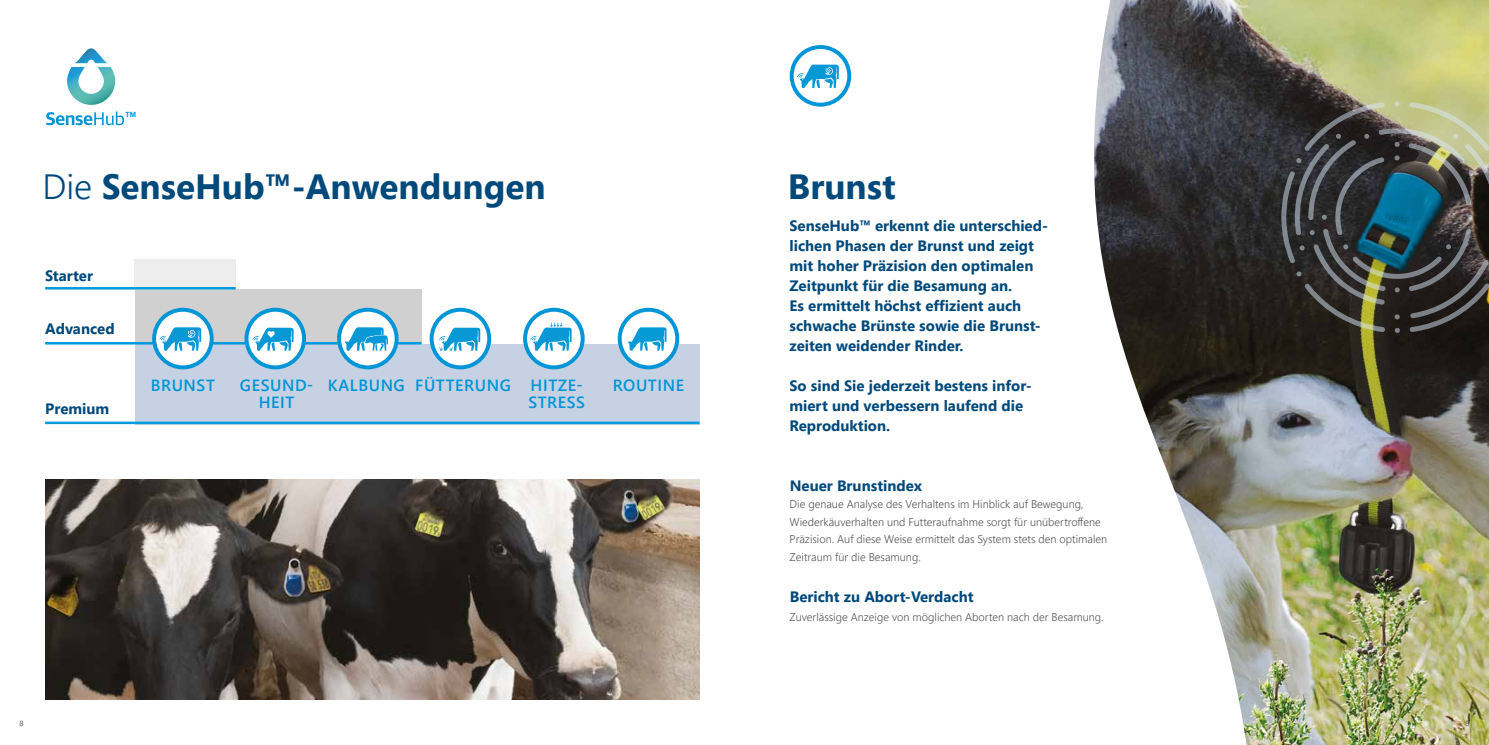
<style>
.page{position:relative;width:1489px;height:745px;background:#fff}
.page>*{position:absolute;margin:0;border:0;box-sizing:border-box;transform-origin:0 0}
.t1{font:700 35px "Segoe UI";color:#00497b}
.t2{font:600 16.12px/17.4px "Segoe UI";letter-spacing:.035em;color:#0095d6;text-align:center}
.t3{font:700 15px/20px "Segoe UI";color:#00497b}
.t4{font:300 11.25px/17.5px "Segoe UI";color:#575756}
.t5{font:7.5px "Segoe UI";color:#575756}
.t6{font:600 7.38px "Guardian Sans";color:#0095d6}
.s1{font-weight:300}
</style>
<div class="page">
<img style="left:1247px;top:0;width:241px;height:744px">
<svg style="left:647px;top:0;width:600px;height:744px"></svg>
<img style="left:45px;top:479px;width:654px;height:220px">
<svg style="left:67px;top:48px;width:48px;height:57px"></svg>
<svg style="left:46px;top:111px;width:78px;height:14px"></svg>
<svg style="left:1281px;top:101px;width:207px;height:232px;background:#454d49"></svg>
<div style="left:135px;top:344px;width:564px;height:80px;background:#c6d1e4"></div>
<div style="left:135px;top:289px;width:286px;height:55px;background:#d0d0d0"></div>
<div style="left:135px;top:259px;width:101px;height:30px;background:#ededed"></div>
<hr style="left:45px;top:287px;width:191px;height:2px;background:#009ade">
<hr style="left:45px;top:342px;width:376px;height:2px;background:#009ade">
<hr style="left:45px;top:421px;width:654px;height:3px;background:#009ade">
<svg style="left:154px;top:309px;width:58px;height:58px"></svg>
<div style="left:152px;top:307px;width:62px;height:62px;border:4px solid #0095d6;border-radius:50%"></div>
<svg style="left:159px;top:327px;width:42px;height:23px"></svg>
<svg style="left:246px;top:309px;width:58px;height:58px"></svg>
<div style="left:244px;top:307px;width:62px;height:62px;border:4px solid #0095d6;border-radius:50%"></div>
<svg style="left:252px;top:327px;width:41px;height:23px"></svg>
<svg style="left:339px;top:309px;width:57px;height:58px"></svg>
<div style="left:337px;top:307px;width:61px;height:62px;border:4px solid #0095d6;border-radius:50%"></div>
<svg style="left:345px;top:327px;width:43px;height:23px"></svg>
<svg style="left:431px;top:309px;width:58px;height:58px"></svg>
<div style="left:429px;top:307px;width:62px;height:62px;border:4px solid #0095d6;border-radius:50%"></div>
<svg style="left:439px;top:327px;width:41px;height:23px"></svg>
<svg style="left:525px;top:309px;width:57px;height:58px"></svg>
<div style="left:523px;top:307px;width:61px;height:62px;border:4px solid #0095d6;border-radius:50%"></div>
<svg style="left:530px;top:322px;width:41px;height:28px"></svg>
<svg style="left:619px;top:309px;width:58px;height:58px"></svg>
<div style="left:617px;top:307px;width:62px;height:62px;border:4px solid #0095d6;border-radius:50%"></div>
<svg style="left:627px;top:327px;width:39px;height:23px"></svg>
<svg style="left:791px;top:47px;width:58px;height:58px"></svg>
<div style="left:789px;top:45px;width:62px;height:62px;border:4px solid #0095d6;border-radius:50%"></div>
<svg style="left:797px;top:65px;width:41px;height:23px"></svg>
<p class="t6" style="left:126px;top:108px;width:12px">TM</p>
<h1 class="t1" style="left:42px;top:162px;width:504px"><span class="s1">Die</span> SenseHub™-Anwendungen</h1>
<p class="t3" style="left:45px;top:264px;width:49px">Starter</p>
<p class="t3" style="left:45px;top:317px;width:71px">Advanced</p>
<p class="t3" style="left:45px;top:397px;width:66px">Premium</p>
<p class="t2" style="left:151px;top:376px;width:66px">BRUNST</p>
<p class="t2" style="left:240px;top:376px;width:75px">GESUND-<br>HEIT</p>
<p class="t2" style="left:328px;top:376px;width:258px;text-align:right">KALBUNG FÜTTERUNG HITZE-<br>STRESS</p>
<p class="t2" style="left:612px;top:376px;width:73px">ROUTINE</p>
<p class="t5" style="left:19px;top:715px;width:6px">8</p>
<h1 class="t1" style="left:788px;top:162px;width:109px">Brunst</h1>
<p class="t3" style="left:789px;top:215px;width:260px">SenseHub™ erkennt die unterschied&shy;lichen Phasen der Brunst und zeigt mit hoher Präzision den optimalen Zeitpunkt für die Besamung an.<br>Es ermittelt höchst effizient auch schwache Brünste sowie die Brunst&shy;zeiten weidender Rinder.</p>
<p class="t3" style="left:789px;top:375px;width:244px">So sind Sie jederzeit bestens infor&shy;miert und verbessern laufend die<br>Reproduktion.</p>
<p class="t3" style="left:789px;top:474px;width:134px">Neuer Brunstindex</p>
<p class="t4" style="left:789px;top:494px;width:319px">Die genaue Analyse des Verhaltens im Hinblick auf Bewegung, Wiederkäuverhalten und Futteraufnahme sorgt für unübertroffene Präzision. Auf diese Weise ermittelt das System stets den optimalen Zeitraum für die Besamung.</p>
<p class="t3" style="left:789px;top:585px;width:185px">Bericht zu Abort-Verdacht</p>
<p class="t4" style="left:789px;top:607px;width:315px">Zuverlässige Anzeige von möglichen Aborten nach der Besamung.</p>
<p class="t5" style="left:1465px;top:715px;width:6px">9</p>
</div>
